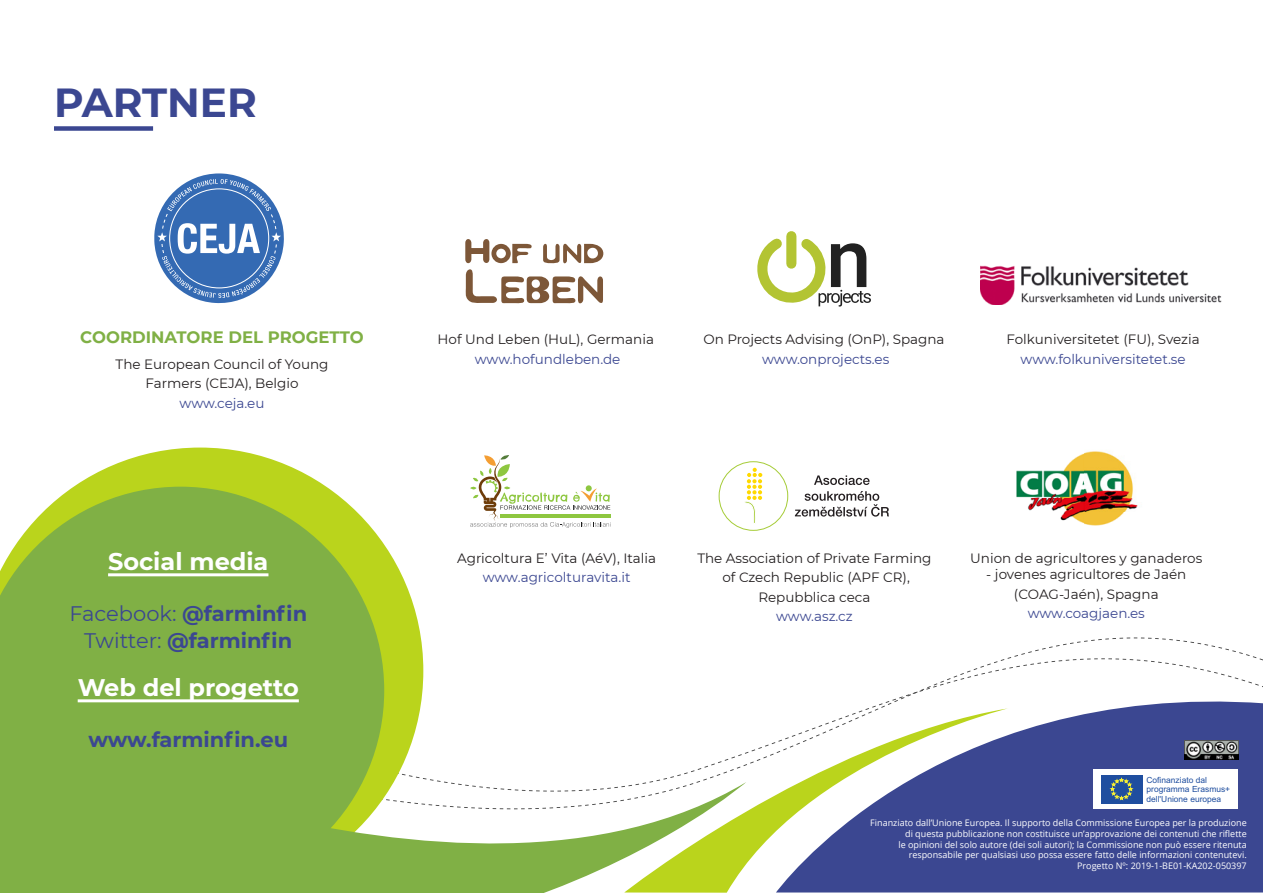
<style>
.page{position:relative;width:1263px;height:893px;background:#fff}
.page>*{position:absolute;margin:0;border:0;box-sizing:border-box;transform-origin:0 0}
.t1{font:700 40.5px "Montserrat";color:#3b4791}
.t2{font:700 24px "Montserrat";color:#fff}
.t3{font:700 21px "Montserrat";color:#3b4791}
.t4{font:700 16.5px "Montserrat";color:#80b045}
.t5{font:13.5px "Montserrat";color:#231f20}
.t6{font:13.5px "Montserrat";color:#3b4791}
.t7{font:9px/10.8px "Open Sans";color:#fff;text-align:right}
.t8{font:8.4px/9.4px "Arial";color:#1f4e9f}
.s1{font-weight:400}
</style>
<div class="page">
<svg style="left:73px;top:448px;width:350px;height:265px;fill:#bad41c"></svg>
<svg style="left:0;top:487px;width:384px;height:226px;background:#8db849"></svg>
<svg style="left:0;top:713px;width:624px;height:180px;fill:#80b045"></svg>
<svg style="left:624px;top:742px;width:384px;height:151px"></svg>
<svg style="left:776px;top:679px;width:487px;height:213px;fill:#3b4791"></svg>
<hr style="left:108px;top:573px;width:160px;height:3px;background:#fff">
<hr style="left:78px;top:699px;width:221px;height:3px;background:#fff">
<div style="left:54px;top:126px;width:99px;height:5px;background:#3b4791"></div>
<img style="left:154px;top:173px;width:130px;height:131px">
<img style="left:161px;top:181px;width:116px;height:79px">
<img style="left:169px;top:188px;width:100px;height:100px">
<img style="left:178px;top:223px;width:82px;height:31px">
<img style="left:203px;top:179px;width:34px;height:7px">
<img style="left:265px;top:256px;width:10px;height:15px">
<img style="left:243px;top:278px;width:17px;height:14px">
<img style="left:193px;top:288px;width:50px;height:10px">
<img style="left:173px;top:275px;width:16px;height:13px">
<img style="left:162px;top:256px;width:14px;height:20px">
<svg style="left:157px;top:232px;width:10px;height:9px"></svg>
<svg style="left:271px;top:232px;width:10px;height:9px"></svg>
<svg style="left:465px;top:239px;width:138px;height:65px"></svg>
<img style="left:981px;top:265px;width:241px;height:39px">
<svg style="left:470px;top:455px;width:141px;height:73px"></svg>
<svg style="left:744px;top:468px;width:18px;height:63px"></svg>
<svg style="left:795px;top:491px;width:94px;height:26px"></svg>
<svg style="left:814px;top:475px;width:56px;height:10px"></svg>
<img style="left:1016px;top:451px;width:122px;height:75px">
<svg style="left:757px;top:231px;width:114px;height:76px"></svg>
<img style="left:1184px;top:741px;width:54px;height:19px">
<div style="left:1094px;top:770px;width:144px;height:39px;background:#fff"></div>
<div style="left:1101px;top:775px;width:41px;height:28px;background:#1f4e9f"></div>
<svg style="left:1110px;top:778px;width:22px;height:22px"></svg>
<p class="t1" style="left:54px;top:73px;width:204px">PARTNER</p>
<p class="t4" style="left:80px;top:326px;width:285px">COORDINATORE DEL PROGETTO</p>
<p class="t5" style="left:438px;top:330px;width:218px">Hof Und Leben (HuL), Germania</p>
<p class="t6" style="left:475px;top:350px;width:147px">www.hofundleben.de</p>
<p class="t5" style="left:116px;top:355px;width:214px">The European Council of Young</p>
<p class="t5" style="left:146px;top:374px;width:155px">Farmers (CEJA), Belgio</p>
<p class="t6" style="left:180px;top:394px;width:86px">www.ceja.eu</p>
<p class="t5" style="left:703px;top:330px;width:243px">On Projects Advising (OnP), Spagna</p>
<p class="t6" style="left:762px;top:350px;width:129px">www.onprojects.es</p>
<p class="t5" style="left:1006px;top:330px;width:195px">Folkuniversitetet (FU), Svezia</p>
<p class="t6" style="left:1020px;top:350px;width:167px">www.folkuniversitetet.se</p>
<p class="t2" style="left:108px;top:544px;width:162px">Social media</p>
<p class="t3" style="left:69px;top:599px;width:239px"><span class="s1">Facebook:</span> @farminfin</p>
<p class="t3" style="left:84px;top:626px;width:209px"><span class="s1">Twitter:</span> @farminfin</p>
<p class="t2" style="left:78px;top:670px;width:223px">Web del progetto</p>
<p class="t3" style="left:88px;top:725px;width:201px">www.farminfin.eu</p>
<p class="t5" style="left:457px;top:549px;width:201px">Agricoltura E’ Vita (AéV), Italia</p>
<p class="t6" style="left:483px;top:568px;width:149px">www.agricolturavita.it</p>
<p class="t5" style="left:697px;top:549px;width:236px">The Association of Private Farming</p>
<p class="t5" style="left:722px;top:568px;width:189px">of Czech Republic (APF CR),</p>
<p class="t5" style="left:758px;top:588px;width:114px">Repubblica ceca</p>
<p class="t6" style="left:776px;top:607px;width:78px">www.asz.cz</p>
<p class="t5" style="left:970px;top:549px;width:234px">Union de agricultores y ganaderos</p>
<p class="t5" style="left:986px;top:565px;width:202px">- jovenes agricultores de Jaén</p>
<p class="t5" style="left:1014px;top:585px;width:146px">(COAG-Jaén), Spagna</p>
<p class="t6" style="left:1028px;top:604px;width:119px">www.coagjaen.es</p>
<p class="t8" style="left:1146px;top:775px;width:85px">Cofinanziato dal programma Erasmus+ dell'Unione europea</p>
<p class="t7" style="left:870px;top:817px;width:378px">Finanziato dall’Unione Europea. Il supporto della Commissione Europea per la produzione di questa pubblicazione non costituisce un’approvazione dei contenuti che riflette<br>le opinioni del solo autore (dei soli autori); la Commissione non può essere ritenuta responsabile per qualsiasi uso possa essere fatto delle informazioni contenutevi.</p>
<p class="t7" style="left:1077px;top:860px;width:171px">Progetto Nº: 2019-1-BE01-KA202-050397</p>
</div>
